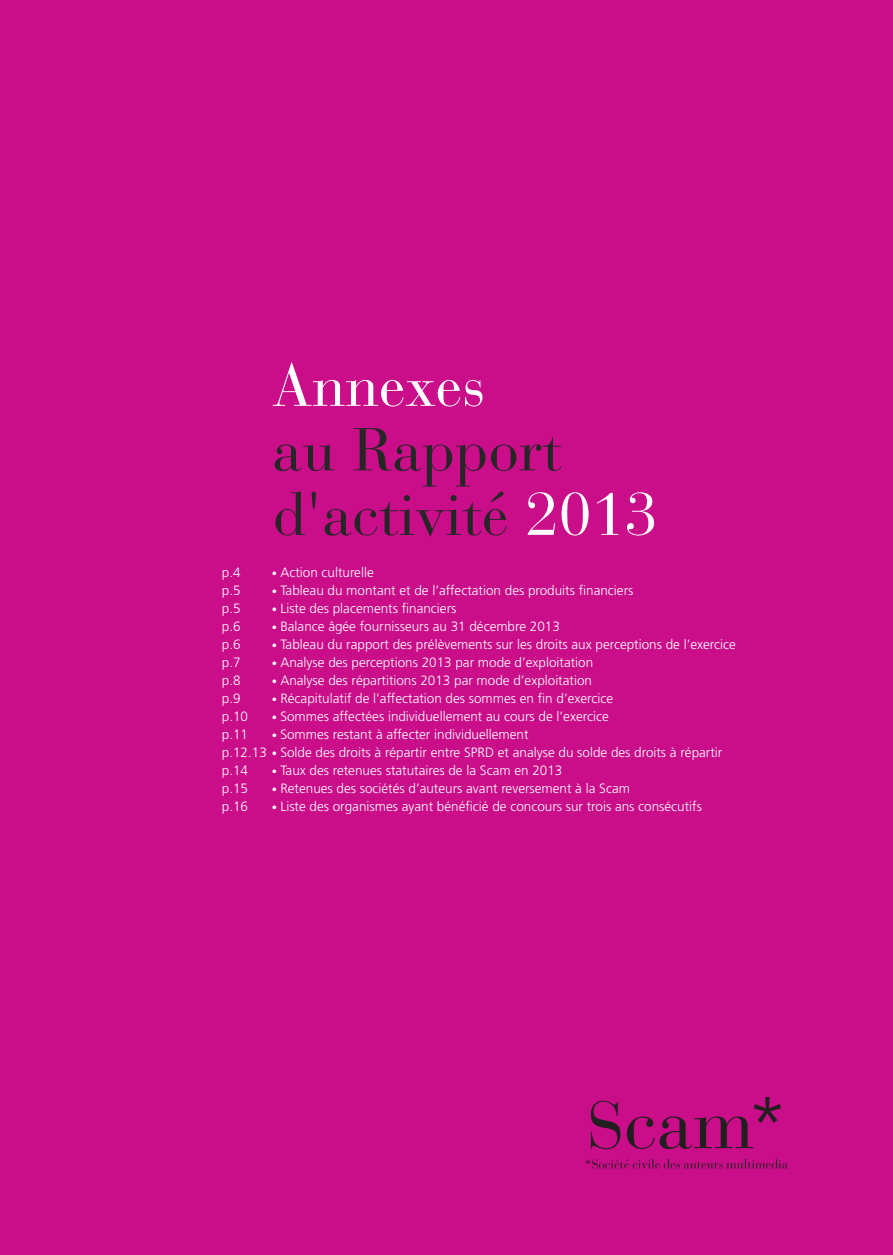
<style>
.page{position:relative;width:893px;height:1255px;background:#fff}
.page>*{position:absolute;margin:0;border:0;box-sizing:border-box;transform-origin:0 0}
.t1{font:60px/64.5px "Bauer Bodoni LT";color:#272627}
.t2{font:60px "Bauer Bodoni LT";color:#fff}
.t3{font:300 13.5px/18px "Frutiger";color:#fff}
.s1{color:#fff}
.s2{font-size:10.5px}
</style>
<div class="page">
<div style="left:0;top:0;width:893px;height:1254px;background:#ca0d89"></div>
<svg style="left:627px;top:1097px;width:154px;height:51px"></svg>
<svg style="left:591px;top:1100px;width:29px;height:49px"></svg>
<svg style="left:586px;top:1159px;width:201px;height:9px"></svg>
<h1 class="t2" style="left:272px;top:363px;width:215px">Annexes</h1>
<h1 class="t1" style="left:272px;top:425px;width:388px">au Rapport d'activité <span class="s1">2013</span></h1>
<p class="t3" style="left:272px;top:564px;width:103px"><span class="s2">•</span> Action culturelle</p>
<p class="t3" style="left:272px;top:582px;width:363px"><span class="s2">•</span> Tableau du montant et de l’affectation des produits financiers</p>
<p class="t3" style="left:272px;top:600px;width:186px"><span class="s2">•</span> Liste des placements financiers</p>
<p class="t3" style="left:272px;top:618px;width:290px"><span class="s2">•</span> Balance âgée fournisseurs au 31 décembre 2013</p>
<p class="t3" style="left:272px;top:636px;width:466px"><span class="s2">•</span> Tableau du rapport des prélèvements sur les droits aux perceptions de l’exercice</p>
<p class="t3" style="left:272px;top:654px;width:323px"><span class="s2">•</span> Analyse des perceptions 2013 par mode d’exploitation</p>
<p class="t3" style="left:272px;top:672px;width:322px"><span class="s2">•</span> Analyse des répartitions 2013 par mode d’exploitation</p>
<p class="t3" style="left:272px;top:690px;width:343px"><span class="s2">•</span> Récapitulatif de l’affectation des sommes en fin d’exercice</p>
<p class="t3" style="left:272px;top:708px;width:338px"><span class="s2">•</span> Sommes affectées individuellement au cours de l’exercice</p>
<p class="t3" style="left:222px;top:726px;width:502px;text-indent:50px"><span class="s2">•</span> Sommes restant à affecter individuellement<br>p.12.13 <span class="s2">•</span> Solde des droits à répartir entre SPRD et analyse du solde des droits à répartir</p>
<p class="t3" style="left:272px;top:762px;width:292px"><span class="s2">•</span> Taux des retenues statutaires de la Scam en 2013</p>
<p class="t3" style="left:272px;top:780px;width:360px"><span class="s2">•</span> Retenues des sociétés d’auteurs avant reversement à la Scam</p>
<p class="t3" style="left:272px;top:798px;width:432px"><span class="s2">•</span> Liste des organismes ayant bénéficié de concours sur trois ans consécutifs</p>
<p class="t3" style="left:222px;top:564px;width:28px">p.4 p.5 p.5 p.6 p.6 p.7 p.8 p.9 p.10 p.11</p>
<p class="t3" style="left:222px;top:762px;width:28px;text-align:justify">p.14 p.15 p.16</p>
</div>
